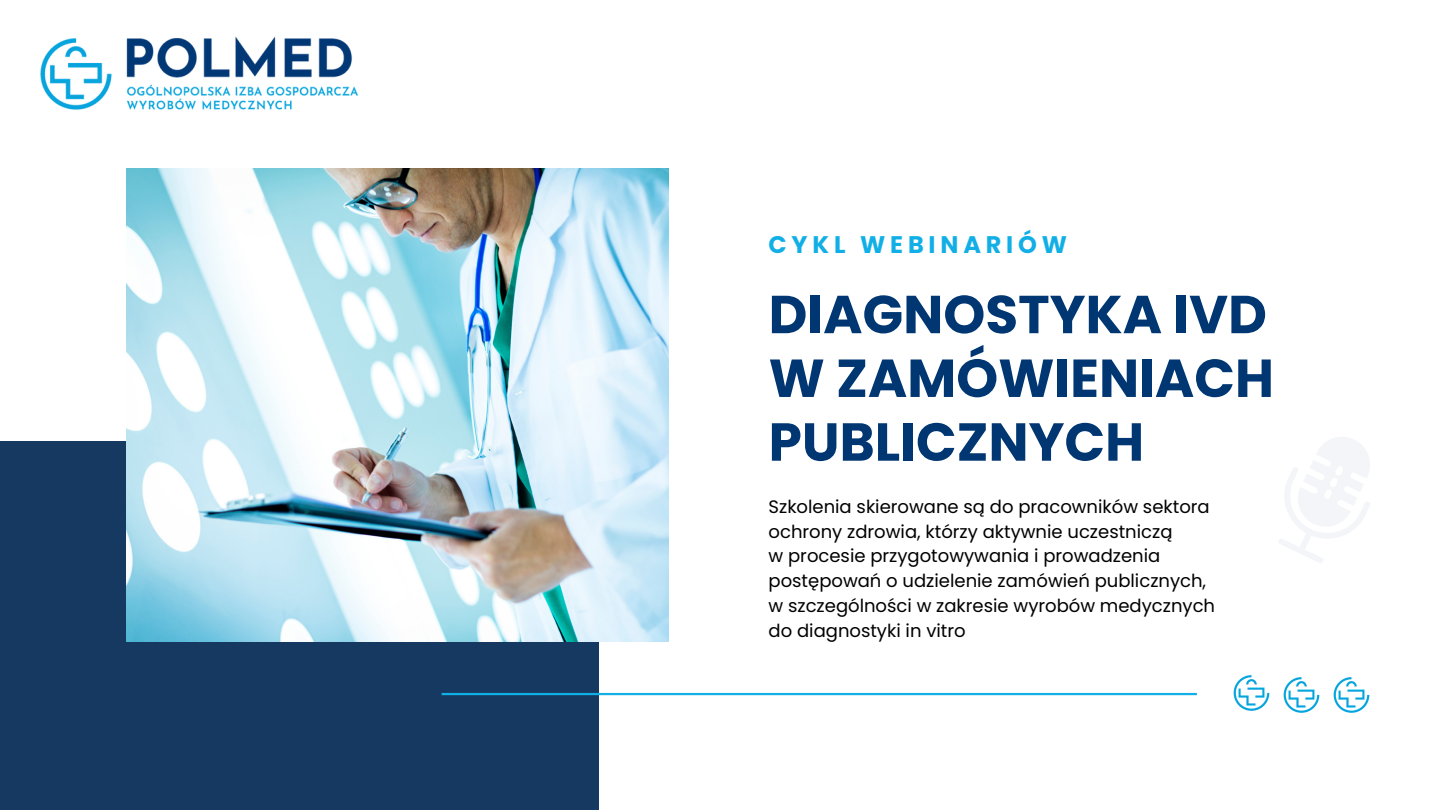
<style>
.page{position:relative;width:1440px;height:810px;background:#fff}
.page>*{position:absolute;margin:0;border:0;box-sizing:border-box;transform-origin:0 0}
.t1{font:700 53.4px/63.8px "Poppins";color:#003772}
.t2{font:700 24px "Poppins";letter-spacing:.2em;color:#11afe6}
.t3{font:18px/24.8px "Poppins";color:#000}
</style>
<div class="page">
<div style="left:0;top:441px;width:599px;height:369px;background:#153961"></div>
<img style="left:126px;top:168px;width:542px;height:474px">
<hr style="left:442px;top:693px;width:755px;height:2px;background:#11afe6">
<svg style="left:1279px;top:437px;width:91px;height:126px"></svg>
<img style="left:1233px;top:675px;width:37px;height:36px">
<img style="left:40px;top:36px;width:318px;height:74px">
<img style="left:1283px;top:677px;width:87px;height:36px">
<p class="t2" style="left:769px;top:227px;width:300px">CYKL WEBINARIÓW</p>
<p class="t1" style="left:769px;top:283px;width:500px">DIAGNOSTYKA IVD</p>
<p class="t1" style="left:769px;top:346px;width:507px">W ZAMÓWIENIACH<br>PUBLICZNYCH</p>
<p class="t3" style="left:769px;top:494px;width:443px">Szkolenia skierowane są do pracowników sektora ochrony zdrowia, którzy aktywnie uczestniczą</p>
<p class="t3" style="left:769px;top:544px;width:439px">w procesie przygotowywania i prowadzenia postępowań o udzielenie zamówień publicznych,</p>
<p class="t3" style="left:769px;top:593px;width:448px">w szczególności w zakresie wyrobów medycznych</p>
<p class="t3" style="left:769px;top:618px;width:199px">do diagnostyki in vitro</p>
</div>
